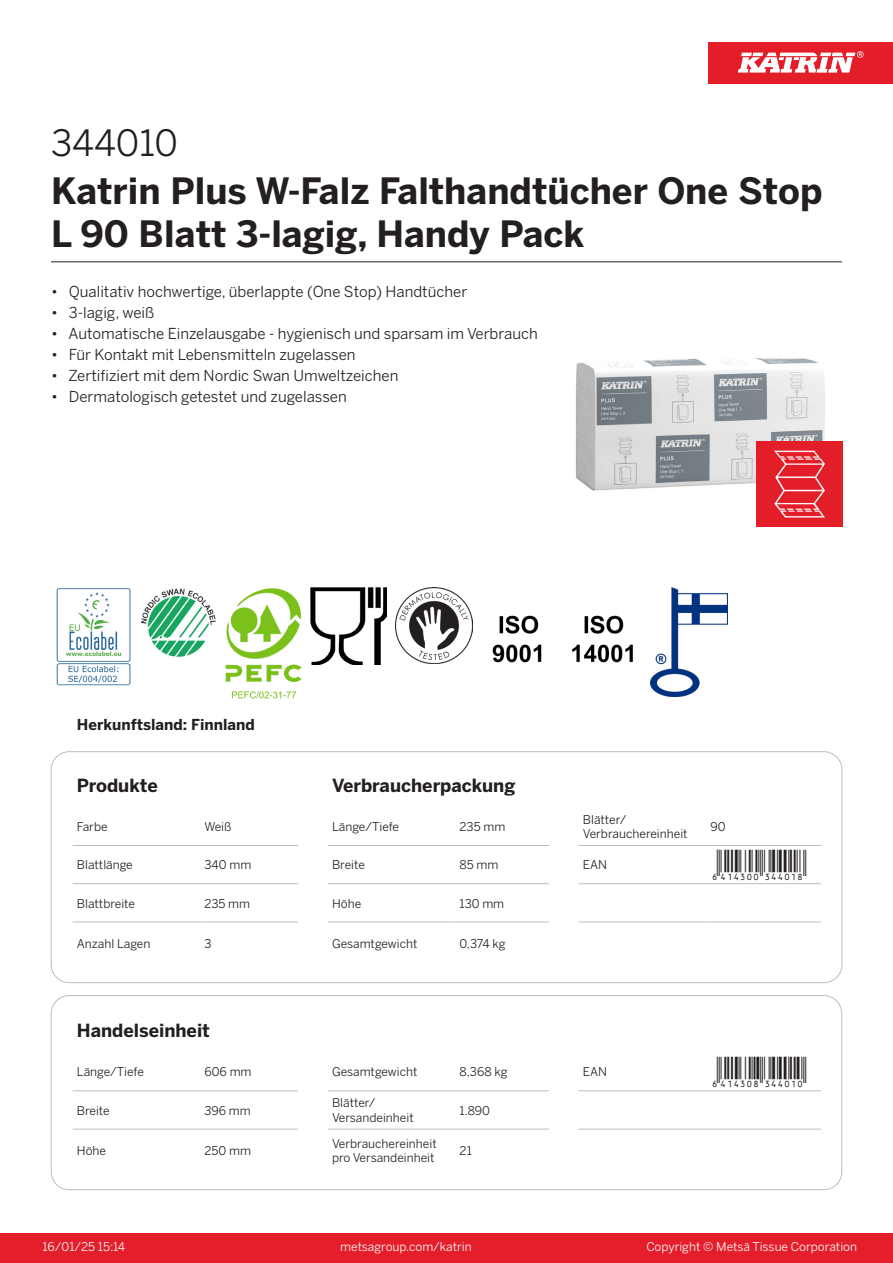
<style>
.page{position:relative;width:893px;height:1263px;background:#fff}
.page>*{position:absolute;margin:0;border:0;box-sizing:border-box;transform-origin:0 0}
.Product_Name{font:700 36px/43.2px "Benton Sans";color:#231f20}
.External_material_co{font:36px "Benton Sans";color:#231f20}
.T_EAN{font:30px "Viisas EAN Matala";color:#231f20}
.T_TableHeader{font:700 18px "Benton Sans";color:#231f20}
.MarketingBullets{font:15px "Benton Sans";color:#231f20}
.Country_of_Origin{font:700 15px "Benton Sans";color:#231f20}
.T_TableBody{font:12px/14.4px "Benton Sans";color:#231f20}
.t1{font:12px "Benton Sans";color:#fff}
</style>
<div class="page">
<div style="left:0;top:1233px;width:893px;height:30px;background:#e41e2b"></div>
<div style="left:708px;top:43px;width:185px;height:41px;background:#e31e28"></div>
<svg style="left:738px;top:51px;width:126px;height:22px"></svg>
<hr style="left:73px;top:845px;width:127px;height:1px;background:#bcbdc0">
<hr style="left:200px;top:845px;width:98px;height:1px;background:#bcbdc0">
<hr style="left:328px;top:845px;width:127px;height:1px;background:#bcbdc0">
<hr style="left:455px;top:845px;width:94px;height:1px;background:#bcbdc0">
<hr style="left:579px;top:845px;width:127px;height:1px;background:#bcbdc0">
<hr style="left:706px;top:845px;width:115px;height:1px;background:#bcbdc0">
<hr style="left:73px;top:883px;width:127px;height:1px;background:#bcbdc0">
<hr style="left:200px;top:883px;width:98px;height:1px;background:#bcbdc0">
<hr style="left:328px;top:883px;width:127px;height:1px;background:#bcbdc0">
<hr style="left:455px;top:883px;width:94px;height:1px;background:#bcbdc0">
<hr style="left:579px;top:883px;width:127px;height:1px;background:#bcbdc0">
<hr style="left:706px;top:883px;width:115px;height:1px;background:#bcbdc0">
<hr style="left:73px;top:922px;width:127px;height:1px;background:#bcbdc0">
<hr style="left:200px;top:922px;width:98px;height:1px;background:#bcbdc0">
<hr style="left:328px;top:922px;width:127px;height:1px;background:#bcbdc0">
<hr style="left:455px;top:922px;width:94px;height:1px;background:#bcbdc0">
<hr style="left:579px;top:922px;width:127px;height:1px;background:#bcbdc0">
<hr style="left:706px;top:922px;width:115px;height:1px;background:#bcbdc0">
<div style="left:51px;top:751px;width:791px;height:232px;border:1px solid #bcbdc0;border-radius:18px"></div>
<hr style="left:73px;top:1090px;width:127px;height:1px;background:#bcbdc0">
<hr style="left:200px;top:1090px;width:98px;height:1px;background:#bcbdc0">
<hr style="left:328px;top:1090px;width:127px;height:1px;background:#bcbdc0">
<hr style="left:455px;top:1090px;width:94px;height:1px;background:#bcbdc0">
<hr style="left:579px;top:1090px;width:127px;height:1px;background:#bcbdc0">
<hr style="left:706px;top:1090px;width:115px;height:1px;background:#bcbdc0">
<hr style="left:73px;top:1129px;width:127px;height:1px;background:#bcbdc0">
<hr style="left:200px;top:1129px;width:98px;height:1px;background:#bcbdc0">
<hr style="left:328px;top:1129px;width:127px;height:1px;background:#bcbdc0">
<hr style="left:455px;top:1129px;width:94px;height:1px;background:#bcbdc0">
<hr style="left:579px;top:1129px;width:127px;height:1px;background:#bcbdc0">
<hr style="left:706px;top:1129px;width:115px;height:1px;background:#bcbdc0">
<div style="left:51px;top:995px;width:791px;height:195px;border:1px solid #bcbdc0;border-radius:18px"></div>
<img style="left:575px;top:358px;width:263px;height:169px">
<img style="left:56px;top:588px;width:75px;height:98px">
<img style="left:140px;top:588px;width:76px;height:69px">
<img style="left:225px;top:588px;width:77px;height:111px">
<img style="left:310px;top:587px;width:77px;height:77px">
<img style="left:395px;top:587px;width:77px;height:77px">
<img style="left:492px;top:615px;width:50px;height:48px">
<img style="left:572px;top:615px;width:61px;height:48px">
<img style="left:651px;top:587px;width:76px;height:110px">
<img style="left:757px;top:442px;width:85px;height:85px">
<hr style="left:51px;top:261px;width:791px;height:1px;background:#231f20">
<p class="External_material_co" style="left:51px;top:121px;width:129px">344010</p>
<p class="Product_Name" style="left:51px;top:170px;width:773px">Katrin Plus W-Falz Falthandtücher One Stop<br>L 90 Blatt 3-lagig, Handy Pack</p>
<p class="MarketingBullets" style="left:51px;top:282px;width:418px">• Qualitativ hochwertige, überlappte (One Stop) Handtücher</p>
<p class="MarketingBullets" style="left:51px;top:303px;width:105px">• 3-lagig, weiß</p>
<p class="MarketingBullets" style="left:51px;top:324px;width:488px">• Automatische Einzelausgabe - hygienisch und sparsam im Verbrauch</p>
<p class="MarketingBullets" style="left:51px;top:345px;width:306px">• Für Kontakt mit Lebensmitteln zugelassen</p>
<p class="MarketingBullets" style="left:51px;top:366px;width:349px">• Zertifiziert mit dem Nordic Swan Umweltzeichen</p>
<p class="MarketingBullets" style="left:51px;top:387px;width:297px">• Dermatologisch getestet und zugelassen</p>
<p class="Country_of_Origin" style="left:77px;top:715px;width:179px">Herkunftsland: Finnland</p>
<p class="T_TableHeader" style="left:77px;top:774px;width:82px">Produkte</p>
<p class="T_TableHeader" style="left:332px;top:774px;width:185px">Verbraucherpackung</p>
<p class="T_TableBody" style="left:77px;top:819px;width:32px">Farbe</p>
<p class="T_TableBody" style="left:204px;top:819px;width:29px">Weiß</p>
<p class="T_TableBody" style="left:332px;top:819px;width:68px">Länge/Tiefe</p>
<p class="T_TableBody" style="left:460px;top:819px;width:47px">235 mm</p>
<p class="T_TableBody" style="left:583px;top:812px;width:45px">Blätter/</p>
<p class="T_TableBody" style="left:583px;top:827px;width:106px">Verbrauchereinheit</p>
<p class="T_TableBody" style="left:710px;top:819px;width:17px">90</p>
<p class="T_TableBody" style="left:77px;top:858px;width:57px">Blattlänge</p>
<p class="T_TableBody" style="left:204px;top:858px;width:48px">340 mm</p>
<p class="T_TableBody" style="left:332px;top:858px;width:34px">Breite</p>
<p class="T_TableBody" style="left:460px;top:858px;width:40px">85 mm</p>
<p class="T_TableBody" style="left:583px;top:858px;width:26px">EAN</p>
<p class="T_EAN" style="left:710px;top:849px;width:97px">*6414300344018*</p>
<p class="T_TableBody" style="left:77px;top:896px;width:60px">Blattbreite</p>
<p class="T_TableBody" style="left:204px;top:896px;width:47px">235 mm</p>
<p class="T_TableBody" style="left:332px;top:896px;width:31px">Höhe</p>
<p class="T_TableBody" style="left:460px;top:896px;width:46px">130 mm</p>
<p class="T_TableBody" style="left:77px;top:936px;width:75px">Anzahl Lagen</p>
<p class="T_TableBody" style="left:204px;top:936px;width:9px">3</p>
<p class="T_TableBody" style="left:332px;top:936px;width:87px">Gesamtgewicht</p>
<p class="T_TableBody" style="left:460px;top:936px;width:48px">0,374 kg</p>
<p class="T_TableHeader" style="left:77px;top:1019px;width:135px">Handelseinheit</p>
<p class="T_TableBody" style="left:77px;top:1065px;width:68px">Länge/Tiefe</p>
<p class="T_TableBody" style="left:204px;top:1065px;width:49px">606 mm</p>
<p class="T_TableBody" style="left:332px;top:1065px;width:87px">Gesamtgewicht</p>
<p class="T_TableBody" style="left:460px;top:1065px;width:49px">8,368 kg</p>
<p class="T_TableBody" style="left:583px;top:1065px;width:26px">EAN</p>
<p class="T_EAN" style="left:710px;top:1056px;width:97px">*6414308344010*</p>
<p class="T_TableBody" style="left:77px;top:1103px;width:34px">Breite</p>
<p class="T_TableBody" style="left:204px;top:1103px;width:48px">396 mm</p>
<p class="T_TableBody" style="left:332px;top:1096px;width:45px">Blätter/</p>
<p class="T_TableBody" style="left:332px;top:1110px;width:83px">Versandeinheit</p>
<p class="T_TableBody" style="left:460px;top:1103px;width:32px">1.890</p>
<p class="T_TableBody" style="left:77px;top:1143px;width:31px">Höhe</p>
<p class="T_TableBody" style="left:204px;top:1143px;width:48px">250 mm</p>
<p class="T_TableBody" style="left:332px;top:1136px;width:106px">Verbrauchereinheit pro Versandeinheit</p>
<p class="T_TableBody" style="left:460px;top:1143px;width:14px">21</p>
<p class="t1" style="left:43px;top:1239px;width:84px">16/01/25 15:14</p>
<p class="t1" style="left:340px;top:1239px;width:133px">metsagroup.com/katrin</p>
<p class="t1" style="left:646px;top:1239px;width:212px">Copyright © Metsä Tissue Corporation</p>
</div>
